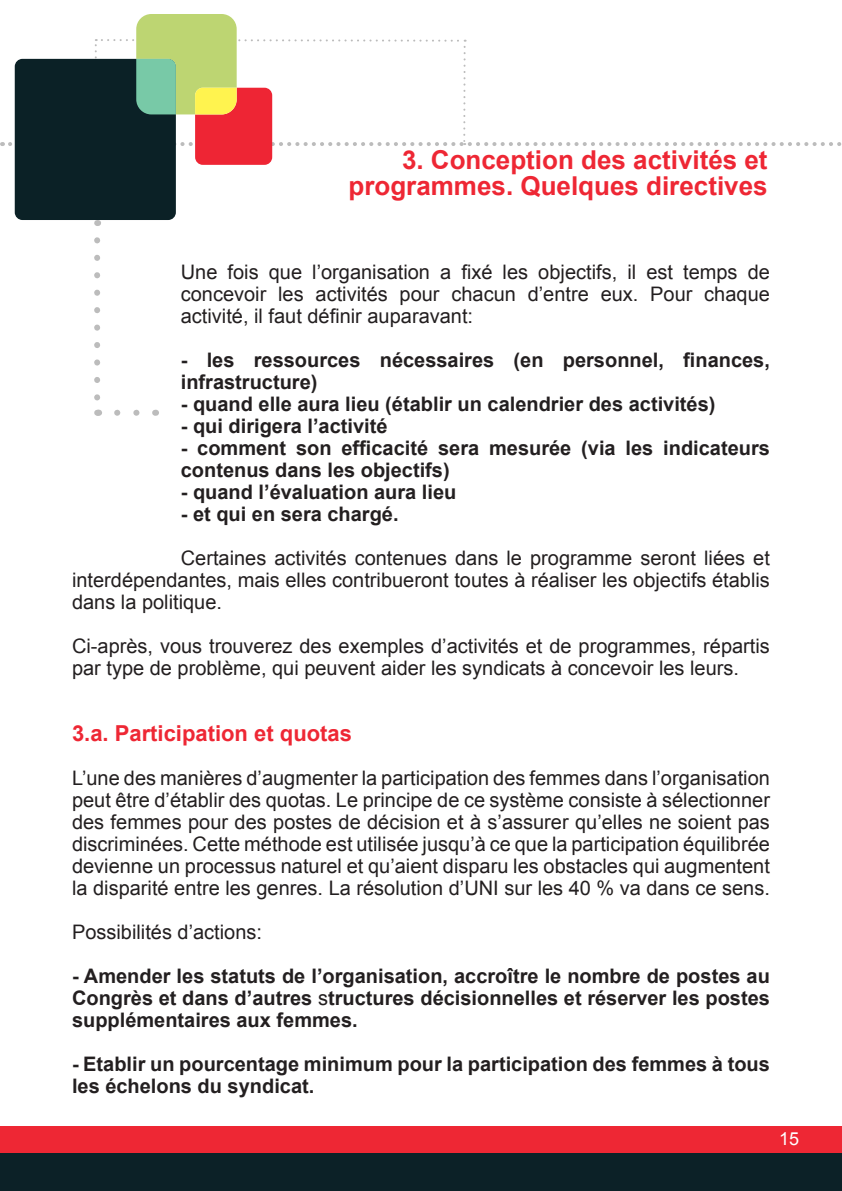
<style>
.page{position:relative;width:842px;height:1191px;background:#fff}
.page>*{position:absolute;margin:0;border:0;box-sizing:border-box;transform-origin:0 0}
.t1{font:700 26px/26px "Arial";color:#ee2734;text-align:right}
.t2{font:700 22px "Arial";color:#ee2734}
.t3{font:20px/22px "Arial";color:#231f20;text-align:justify}
.t4{font:700 20px/22px "Arial";color:#231f20}
.t5{font:18px "Arial";color:#fff}
.s1{font-weight:400}
</style>
<div class="page">
<div style="left:0;top:1129px;width:842px;height:25px;background:#ee2734"></div>
<div style="left:15px;top:59px;width:161px;height:161px;background:#0b2126;border-radius:8px"></div>
<svg style="left:10px;top:14px;width:832px;height:151px"></svg>
<div style="left:0;top:1126px;width:842px;height:25px;background:#ee2734"></div>
<div style="left:0;top:1153px;width:842px;height:38px;background:#0c2127"></div>
<svg style="left:117px;top:410px;width:23px;height:6px"></svg>
<svg style="left:94px;top:240px;width:6px;height:161px"></svg>
<svg style="left:97px;top:410px;width:2px;height:6px"></svg>
<h1 class="t1" style="left:348px;top:148px;width:421px">3. Conception des activités et programmes. Quelques directives</h1>
<p class="t3" style="left:181px;top:261px;width:591px">Une fois que l’organisation a fixé les objectifs, il est temps de concevoir les activités pour chacun d’entre eux. Pour chaque activité, il faut définir auparavant:</p>
<p class="t4" style="left:181px;top:350px;width:591px">- les ressources nécessaires (en personnel, finances, infrastructure)</p>
<p class="t4" style="left:181px;top:394px;width:536px">- quand elle aura lieu (établir un calendrier des activités)</p>
<p class="t4" style="left:181px;top:416px;width:208px">- qui dirigera l’activité</p>
<p class="t4" style="left:181px;top:438px;width:591px">- comment son efficacité sera mesurée (via les indicateurs contenus dans les objectifs)</p>
<p class="t4" style="left:181px;top:482px;width:277px">- quand l’évaluation aura lieu</p>
<p class="t4" style="left:181px;top:504px;width:219px">- et qui en sera chargé.</p>
<p class="t3" style="left:72px;top:548px;width:699px;text-indent:109px">Certaines activités contenues dans le programme seront liées et interdépendantes, mais elles contribueront toutes à réaliser les objectifs établis dans la politique.</p>
<p class="t3" style="left:72px;top:635px;width:699px">Ci-après, vous trouverez des exemples d’activités et de programmes, répartis par type de problème, qui peuvent aider les syndicats à concevoir les leurs.</p>
<p class="t2" style="left:72px;top:718px;width:281px">3.a. Participation et quotas</p>
<p class="t3" style="left:72px;top:767px;width:699px">L’une des manières d’augmenter la participation des femmes dans l’organisation peut être d’établir des quotas. Le principe de ce système consiste à sélectionner des femmes pour des postes de décision et à s’assurer qu’elles ne soient pas discriminées. Cette méthode est utilisée jusqu’à ce que la participation équilibrée devienne un processus naturel et qu’aient disparu les obstacles qui augmentent la disparité entre les genres. La résolution d’UNI sur les 40 % va dans ce sens.</p>
<p class="t3" style="left:72px;top:921px;width:192px">Possibilités d’actions:</p>
<p class="t4" style="left:72px;top:965px;width:699px;text-align:justify">- Amender les statuts de l’organisation, accroître le nombre de postes au Congrès et dans d’autres <span class="s1">s</span>tructures décisionnelles et réserver les postes supplémentaires aux femmes.</p>
<p class="t4" style="left:72px;top:1053px;width:699px">- Etablir un pourcentage minimum pour la participation des femmes à tous les échelons du syndicat.</p>
<p class="t5" style="left:779px;top:1126px;width:22px">15</p>
</div>
